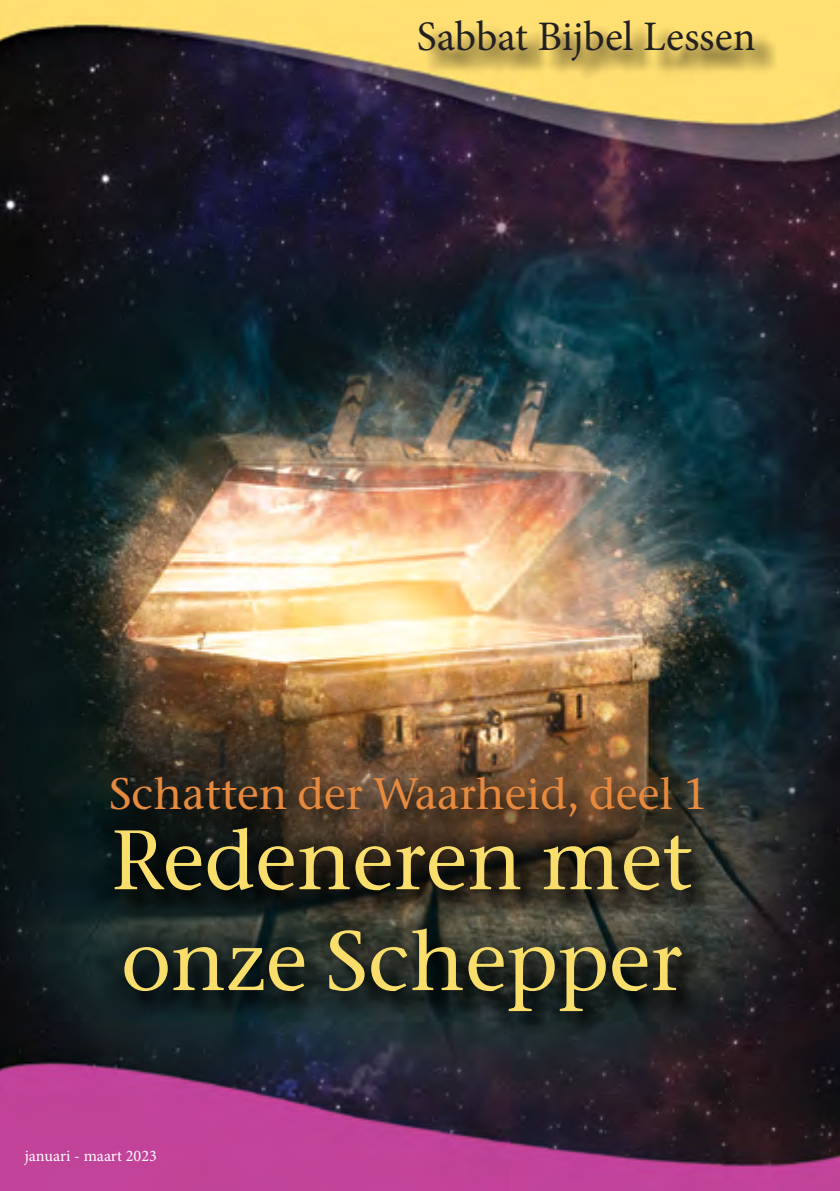
<style>
.page{position:relative;width:840px;height:1191px;background:#fff}
.page>*{position:absolute;margin:0;border:0;box-sizing:border-box;transform-origin:0 0}
.t1{font:500 84px/100.8px "Stone Serif ITC Pro";color:#f9de6b}
.t2{font:500 44px "Stone Serif ITC Pro";color:#e78a3e}
.t3{font:42px "Minion Pro";color:#222122}
.t4{font:16.2px "Minion Pro";color:#fff}
</style>
<div class="page">
<img style="left:0;top:0;width:839px;height:1191px">
<div style="left:421px;top:25px;width:358px;height:60px;background:#000;opacity:.75"></div>
<div style="left:85px;top:799px;width:634px;height:240px;background:#000;opacity:.8"></div>
<div style="left:115px;top:779px;width:612px;height:60px;background:#000;opacity:.75"></div>
<p class="t3" style="left:416px;top:8px;width:340px">Sabbat Bijbel Lessen</p>
<p class="t2" style="left:109px;top:766px;width:599px">Schatten der Waarheid, deel 1</p>
<h1 class="t1" style="left:111px;top:810px;width:583px">Redeneren met onze Schepper</h1>
<p class="t4" style="left:25px;top:1144px;width:134px">januari - maart 2023</p>
</div>
